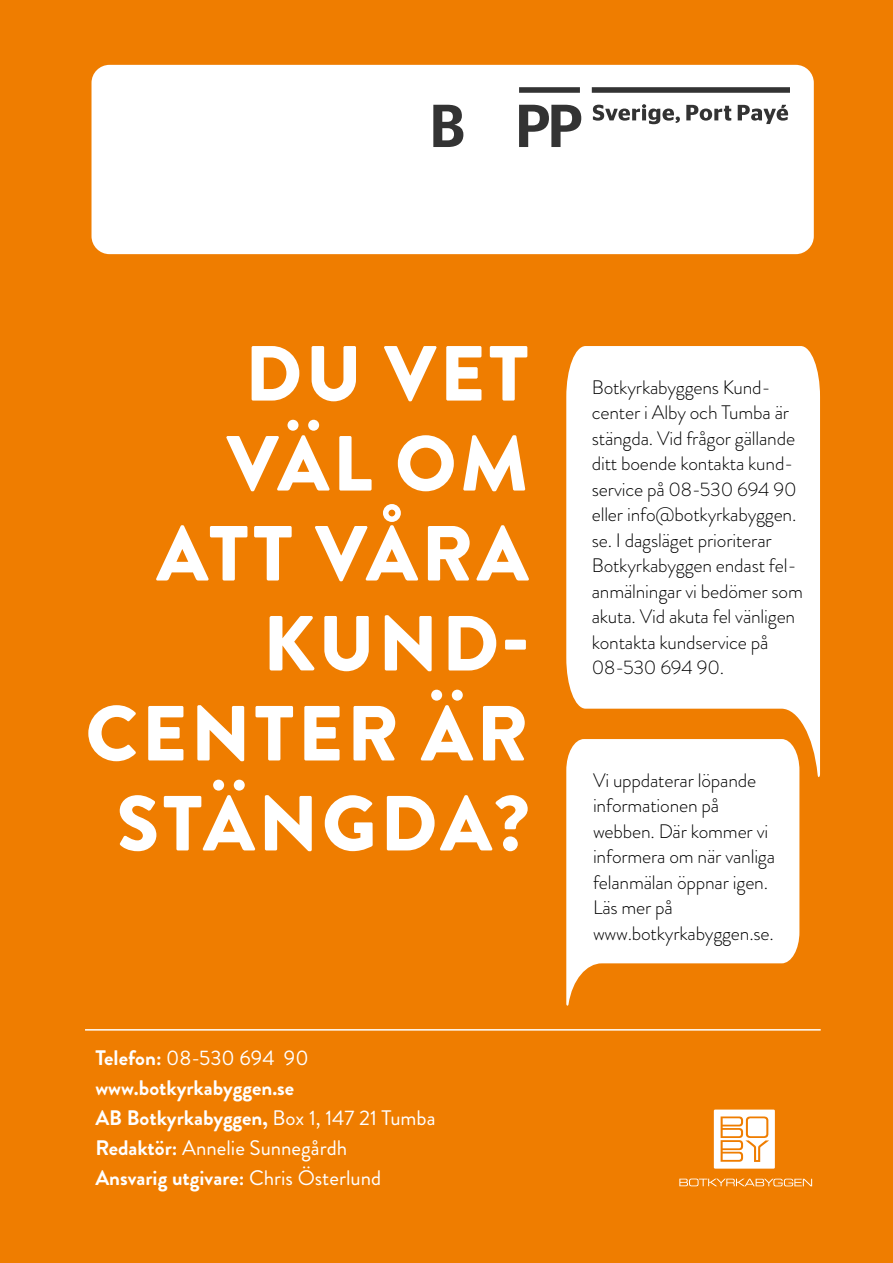
<style>
.page{position:relative;width:893px;height:1263px;background:#ef7d00}
.page>*{position:absolute;margin:0;border:0;box-sizing:border-box;transform-origin:0 0}
.t1{font:900 77.85px/90px "Brandon Grotesque";letter-spacing:.045em;color:#fff;text-align:right}
.t2{font:700 21px/30px "Brandon Grotesque";color:#fff}
.t3{font:300 19.5px/25.5px "Brandon Grotesque";letter-spacing:-.01em;color:#000}
.s1{font-weight:400}
</style>
<div class="page">
<svg style="left:679px;top:1178px;width:133px;height:8px"></svg>
<svg style="left:714px;top:1109px;width:61px;height:59px"></svg>
<div style="left:92px;top:65px;width:722px;height:189px;background:#fff;border-radius:18px"></div>
<svg style="left:566px;top:346px;width:254px;height:433px"></svg>
<svg style="left:566px;top:739px;width:233px;height:268px"></svg>
<hr style="left:85px;top:1029px;width:736px;height:1px;background:#fff">
<div style="left:519px;top:87px;width:61px;height:6px;background:#333"></div>
<div style="left:592px;top:87px;width:198px;height:6px;background:#333"></div>
<svg style="left:593px;top:104px;width:87px;height:20px"></svg>
<svg style="left:686px;top:105px;width:45px;height:16px"></svg>
<svg style="left:738px;top:105px;width:50px;height:19px"></svg>
<svg style="left:519px;top:105px;width:62px;height:42px"></svg>
<svg style="left:433px;top:105px;width:30px;height:42px"></svg>
<h1 class="t1" style="left:86px;top:330px;width:445px">DU VET<br>VÄL OM<br>ATT VÅRA<br>KUND-<br>CENTER ÄR<br>STÄNGDA?</h1>
<p class="t2" style="left:95px;top:1043px;width:342px">Telefon: <span class="s1">08-530 694 90 </span>www.botkyrkabyggen.se<br>AB Botkyrkabyggen, <span class="s1">Box 1, 147 21 Tumba<br></span>Redaktör: <span class="s1">Annelie Sunnegårdh<br></span>Ansvarig utgivare: <span class="s1">Chris Österlund</span></p>
<p class="t3" style="left:592px;top:374px;width:213px">Botkyrkabyggens Kund&shy;center i Alby och Tumba är stängda. Vid frågor gällande ditt boende kontakta kund&shy;service på 08-530 694 90 eller info@botkyrkabyggen. se. I dagsläget prioriterar<br>Botkyrkabyggen endast fel&shy;anmälningar vi bedömer som akuta. Vid akuta fel vänligen kontakta kundservice på<br>08-530 694 90.</p>
<p class="t3" style="left:593px;top:767px;width:184px">Vi uppdaterar löpande informationen på webben. Där kommer vi informera om när vanliga felanmälan öppnar igen.<br>Läs mer på www.botkyrkabyggen.se.</p>
</div>
